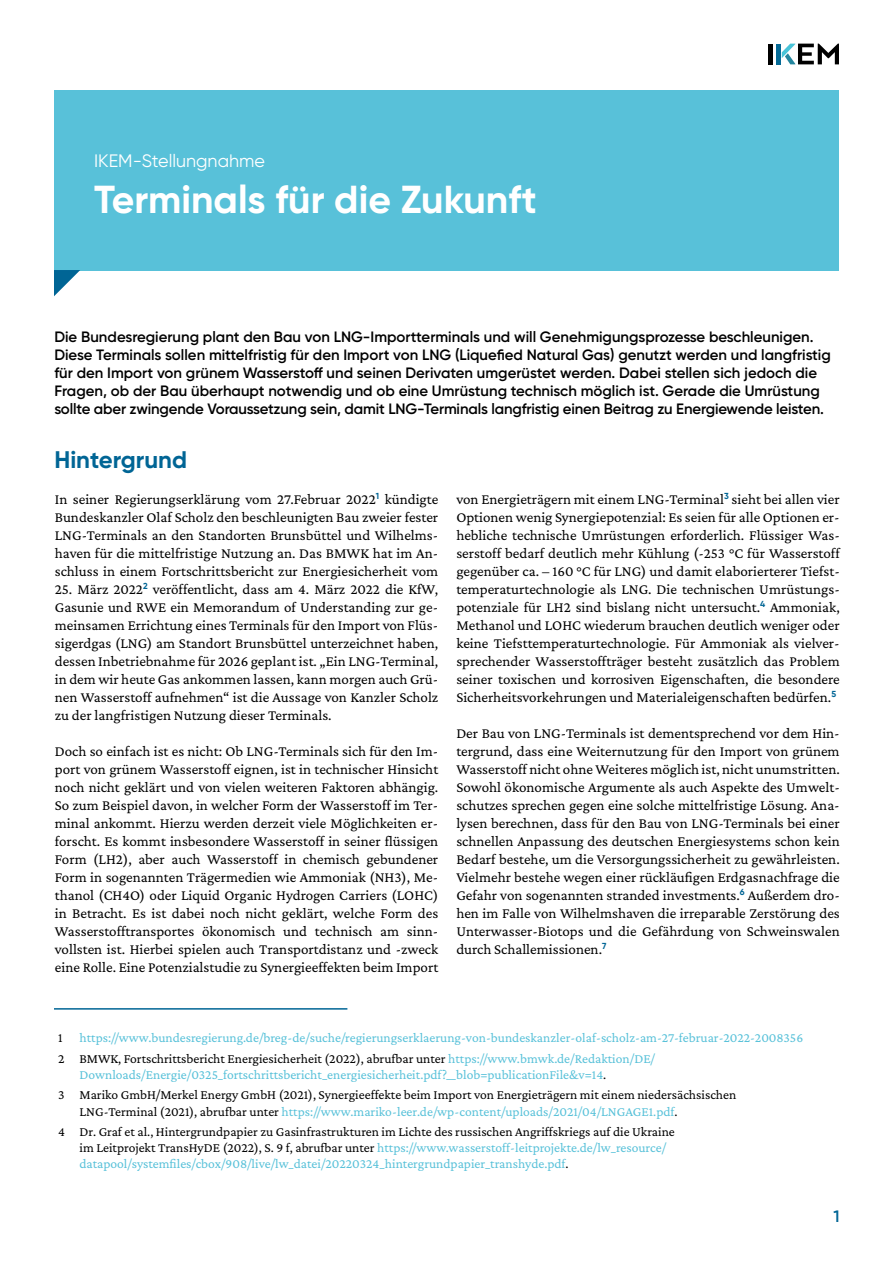
<style>
.page{position:relative;width:893px;height:1263px;background:#fff}
.page>*{position:absolute;margin:0;border:0;box-sizing:border-box;transform-origin:0 0}
.t1{font:700 39px "Gilroy";color:#fff}
.t2{font:700 24px "Gilroy";color:#006595}
.t3{font:18px "Gilroy";color:#fff}
.t4{font:600 16.5px "Gilroy";color:#006595}
.t5{font:15px/18px "Crimson Pro";color:#000;text-align:justify}
.t6{font:600 15px/18px "Gilroy";color:#000}
.t7{font:13.5px/20.4px "Crimson Pro";color:#58c1d9}
.t8{font:13.5px/20.4px "Crimson Pro";color:#000}
.s1{color:#000}
.s2{color:#58c1d9}
</style>
<div class="page">
<div style="left:54px;top:90px;width:785px;height:180px;background:#58c1d9"></div>
<svg style="left:54px;top:270px;width:26px;height:26px"></svg>
<hr style="left:768px;top:44px;width:4px;height:20px;background:#000">
<svg style="left:782px;top:44px;width:57px;height:20px"></svg>
<div style="left:776px;top:44px;width:5px;height:20px;background:#046a96"></div>
<hr style="left:54px;top:1008px;width:293px;height:2px;background:#006595">
<p class="t3" style="left:94px;top:150px;width:172px">IKEM-Stellungnahme</p>
<h1 class="t1" style="left:94px;top:175px;width:444px">Terminals für die Zukunft</h1>
<p class="t6" style="left:54px;top:328px;width:778px">Die Bundesregierung plant den Bau von LNG-Importterminals und will Genehmigungsprozesse beschleunigen.<br>Diese Terminals sollen mittelfristig für den Import von LNG (Liquefied Natural Gas) genutzt werden und langfristig für den Import von grünem Wasserstoff und seinen Derivaten umgerüstet werden. Dabei stellen sich jedoch die Fragen, ob der Bau überhaupt notwendig und ob eine Umrüstung technisch möglich ist. Gerade die Umrüstung sollte aber zwingende Voraussetzung sein, damit LNG-Terminals langfristig einen Beitrag zu Energiewende leisten.</p>
<h2 class="t2" style="left:54px;top:445px;width:134px">Hintergrund</h2>
<p class="t5" style="left:55px;top:490px;width:385px">In seiner Regierungserklärung vom 27.Februar 2022<sup>1</sup> kündigte Bundeskanzler Olaf Scholz den beschleunigten Bau zweier fester LNG-Terminals an den Standorten Brunsbüttel und Wilhelms&shy;haven für die mittelfristige Nutzung an. Das BMWK hat im An&shy;schluss in einem Fortschrittsbericht zur Energiesicherheit vom</p>
<p class="t5" style="left:55px;top:580px;width:385px">25. März 2022<sup>2</sup> veröffentlicht, dass am 4. März 2022 die KfW, Gasunie und RWE ein Memorandum of Understanding zur ge&shy;meinsamen Errichtung eines Terminals für den Import von Flüs&shy;sigerdgas (LNG) am Standort Brunsbüttel unterzeichnet haben, dessen Inbetriebnahme für 2026 geplant ist. „Ein LNG-Terminal, in dem wir heute Gas ankommen lassen, kann morgen auch Grü&shy;nen Wasserstoff aufnehmen“ ist die Aussage von Kanzler Scholz zu der langfristigen Nutzung dieser Terminals.</p>
<p class="t5" style="left:55px;top:742px;width:385px">Doch so einfach ist es nicht: Ob LNG-Terminals sich für den Im&shy;port von grünem Wasserstoff eignen, ist in technischer Hinsicht noch nicht geklärt und von vielen weiteren Faktoren abhängig.<br>So zum Beispiel davon, in welcher Form der Wasserstoff im Ter&shy;minal ankommt. Hierzu werden derzeit viele Möglichkeiten er&shy;forscht. Es kommt insbesondere Wasserstoff in seiner flüssigen Form (LH2), aber auch Wasserstoff in chemisch gebundener Form in sogenannten Trägermedien wie Ammoniak (NH3), Me&shy;thanol (CH4O) oder Liquid Organic Hydrogen Carriers (LOHC) in Betracht. Es ist dabei noch nicht geklärt, welche Form des Wasserstofftransportes ökonomisch und technisch am sinn&shy;vollsten ist. Hierbei spielen auch Transportdistanz und -zweck eine Rolle. Eine Potenzialstudie zu Synergieeffekten beim Import</p>
<p class="t5" style="left:456px;top:490px;width:385px">von Energieträgern mit einem LNG-Terminal<sup>3</sup> sieht bei allen vier Optionen wenig Synergiepotenzial: Es seien für alle Optionen er&shy;hebliche technische Umrüstungen erforderlich. Flüssiger Was&shy;serstoff bedarf deutlich mehr Kühlung (-253 °C für Wasserstoff gegenüber ca. – 160 °C für LNG) und damit elaborierterer Tiefst&shy;temperaturtechnologie als LNG. Die technischen Umrüstungs&shy;potenziale für LH2 sind bislang nicht untersucht.<sup>4</sup> Ammoniak, Methanol und LOHC wiederum brauchen deutlich weniger oder keine Tiefsttemperaturtechnologie. Für Ammoniak als vielver&shy;sprechender Wasserstoffträger besteht zusätzlich das Problem seiner toxischen und korrosiven Eigenschaften, die besondere Sicherheitsvorkehrungen und Materialeigenschaften bedürfen.<sup>5</sup></p>
<p class="t5" style="left:456px;top:724px;width:385px">Der Bau von LNG-Terminals ist dementsprechend vor dem Hin&shy;tergrund, dass eine Weiternutzung für den Import von grünem Wasserstoff nicht ohne Weiteres möglich ist, nicht unumstritten.<br>Sowohl ökonomische Argumente als auch Aspekte des Umwelt&shy;schutzes sprechen gegen eine solche mittelfristige Lösung. Ana&shy;lysen berechnen, dass für den Bau von LNG-Terminals bei einer schnellen Anpassung des deutschen Energiesystems schon kein Bedarf bestehe, um die Versorgungssicherheit zu gewährleisten.<br>Vielmehr bestehe wegen einer rückläufigen Erdgasnachfrage die Gefahr von sogenannten stranded investments.<sup>6</sup> Außerdem dro&shy;hen im Falle von Wilhelmshaven die irreparable Zerstörung des Unterwasser-Biotops und die Gefährdung von Schweinswalen durch Schallemissionen.<sup>7</sup></p>
<p class="t7" style="left:58px;top:1027px;width:746px"><span class="s1">1</span> https://www.bundesregierung.de/breg-de/suche/regierungserklaerung-von-bundeskanzler-olaf-scholz-am-27-februar-2022-2008356<br><span class="s1">2 BMWK, Fortschrittsbericht Energiesicherheit (2022), abrufbar unter</span> https://www.bmwk.de/Redaktion/DE/</p>
<p class="t8" style="left:58px;top:1064px;width:680px;text-indent:21px"><span class="s2">Downloads/Energie/0325_fortschrittsbericht_energiesicherheit.pdf?__blob=publicationFile&amp;v=14</span>.<br>3 Mariko GmbH/Merkel Energy GmbH (2021), Synergieeffekte beim Import von Energieträgern mit einem niedersächsischen</p>
<p class="t8" style="left:58px;top:1101px;width:621px;text-align:right">LNG-Terminal (2021), abrufbar unter <span class="s2">https://www.mariko-leer.de/wp-content/uploads/2021/04/LNGAGE1.pdf</span>.<br>4 Dr. Graf et al., Hintergrundpapier zu Gasinfrastrukturen im Lichte des russischen Angriffskriegs auf die Ukraine</p>
<p class="t7" style="left:80px;top:1139px;width:588px;line-height:16.2px"><span class="s1">im Leitprojekt TransHyDE (2022), S. 9 f, abrufbar unter</span> https://www.wasserstoff-leitprojekte.de/lw_resource/ datapool/systemfiles/cbox/908/live/lw_datei/20220324_hintergrundpapier_transhyde.pdf<span class="s1">.</span></p>
<p class="t4" style="left:834px;top:1206px;width:8px">1</p>
</div>
